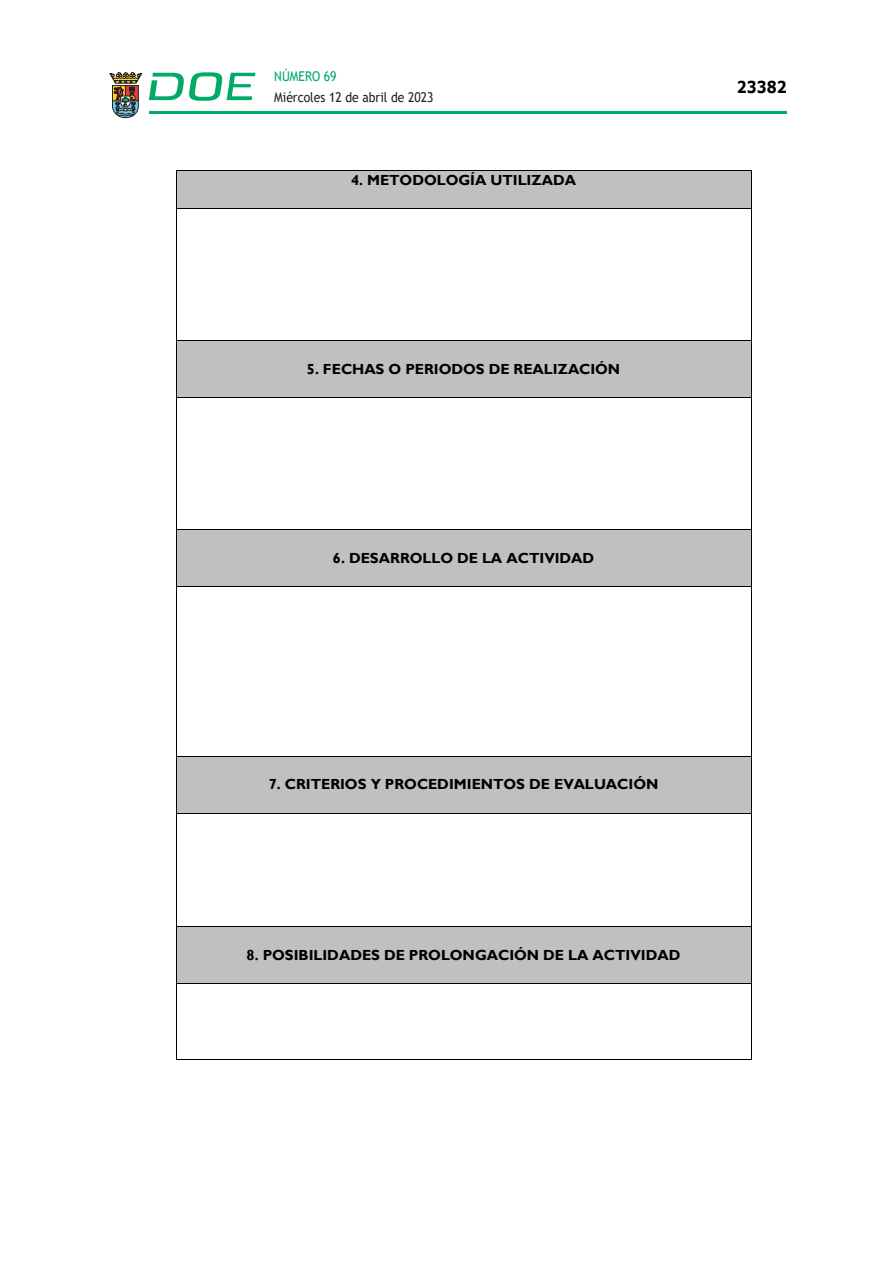
<style>
.page{position:relative;width:893px;height:1263px;background:#fff}
.page>*{position:absolute;margin:0;border:0;box-sizing:border-box;transform-origin:0 0}
.t1{font:700 16.5px "Verdana";color:#000;scale:.85 1}
.t2{font:700 14.55px "Gill Sans";letter-spacing:-.005em;color:#000}
.t3{font:13.5px "Trebuchet MS";color:#231f20;scale:.9 1}
.t4{font:13.5px "Trebuchet MS";color:#00ab67;scale:.9 1}
</style>
<div class="page">
<hr style="left:149px;top:111px;width:638px;height:3px;background:#00ab66">
<svg style="left:109px;top:72px;width:33px;height:46px"></svg>
<svg style="left:149px;top:72px;width:106px;height:29px"></svg>
<div style="left:176px;top:171px;width:575px;height:19px;background:#c0c0c0"></div>
<div style="left:176px;top:190px;width:575px;height:18px;background:#c0c0c0"></div>
<hr style="left:176px;top:170px;width:575px;height:1px;background:#000">
<hr style="left:176px;top:171px;width:1px;height:37px;background:#000">
<hr style="left:751px;top:171px;width:1px;height:37px;background:#000">
<hr style="left:176px;top:208px;width:575px;height:1px;background:#000">
<hr style="left:176px;top:209px;width:1px;height:131px;background:#000">
<hr style="left:751px;top:209px;width:1px;height:131px;background:#000">
<div style="left:176px;top:341px;width:575px;height:19px;background:#c0c0c0"></div>
<div style="left:176px;top:360px;width:575px;height:19px;background:#c0c0c0"></div>
<div style="left:176px;top:379px;width:575px;height:18px;background:#c0c0c0"></div>
<hr style="left:176px;top:340px;width:575px;height:1px;background:#000">
<hr style="left:176px;top:341px;width:1px;height:56px;background:#000">
<hr style="left:751px;top:341px;width:1px;height:56px;background:#000">
<hr style="left:176px;top:397px;width:575px;height:1px;background:#000">
<hr style="left:176px;top:398px;width:1px;height:131px;background:#000">
<hr style="left:751px;top:398px;width:1px;height:131px;background:#000">
<div style="left:176px;top:530px;width:575px;height:19px;background:#c0c0c0"></div>
<div style="left:176px;top:549px;width:575px;height:19px;background:#c0c0c0"></div>
<div style="left:176px;top:568px;width:575px;height:19px;background:#c0c0c0"></div>
<hr style="left:176px;top:529px;width:575px;height:1px;background:#000">
<hr style="left:176px;top:530px;width:1px;height:57px;background:#000">
<hr style="left:751px;top:530px;width:1px;height:57px;background:#000">
<hr style="left:176px;top:587px;width:575px;height:1px;background:#000">
<hr style="left:176px;top:587px;width:1px;height:169px;background:#000">
<hr style="left:751px;top:587px;width:1px;height:169px;background:#000">
<div style="left:176px;top:756px;width:575px;height:20px;background:#c0c0c0"></div>
<div style="left:176px;top:776px;width:575px;height:18px;background:#c0c0c0"></div>
<div style="left:176px;top:794px;width:575px;height:19px;background:#c0c0c0"></div>
<hr style="left:176px;top:756px;width:575px;height:1px;background:#000">
<hr style="left:176px;top:756px;width:1px;height:57px;background:#000">
<hr style="left:751px;top:756px;width:1px;height:57px;background:#000">
<hr style="left:176px;top:813px;width:575px;height:1px;background:#000">
<hr style="left:176px;top:814px;width:1px;height:112px;background:#000">
<hr style="left:751px;top:814px;width:1px;height:112px;background:#000">
<div style="left:176px;top:927px;width:575px;height:19px;background:#c0c0c0"></div>
<div style="left:176px;top:946px;width:575px;height:19px;background:#c0c0c0"></div>
<div style="left:176px;top:965px;width:575px;height:19px;background:#c0c0c0"></div>
<hr style="left:176px;top:926px;width:575px;height:1px;background:#000">
<hr style="left:176px;top:927px;width:1px;height:57px;background:#000">
<hr style="left:751px;top:927px;width:1px;height:57px;background:#000">
<hr style="left:176px;top:984px;width:575px;height:1px;background:#000">
<hr style="left:176px;top:984px;width:1px;height:76px;background:#000">
<hr style="left:176px;top:1060px;width:575px;height:1px;background:#000">
<hr style="left:751px;top:984px;width:1px;height:76px;background:#000">
<p class="t4" style="left:274px;top:67px;width:71px">NÚMERO 69</p>
<p class="t3" style="left:274px;top:88px;width:178px">Miércoles 12 de abril de 2023</p>
<p class="t2" style="left:351px;top:171px;width:227px">4. METODOLOGÍA UTILIZADA</p>
<p class="t2" style="left:307px;top:360px;width:315px">5. FECHAS O PERIODOS DE REALIZACIÓN</p>
<p class="t2" style="left:333px;top:549px;width:263px">6. DESARROLLO DE LA ACTIVIDAD</p>
<p class="t1" style="left:737px;top:75px;width:60px">23382</p>
<p class="t2" style="left:269px;top:776px;width:391px">7. CRITERIOS Y PROCEDIMIENTOS DE EVALUACIÓN</p>
<p class="t2" style="left:247px;top:946px;width:435px">8. POSIBILIDADES DE PROLONGACIÓN DE LA ACTIVIDAD</p>
</div>
